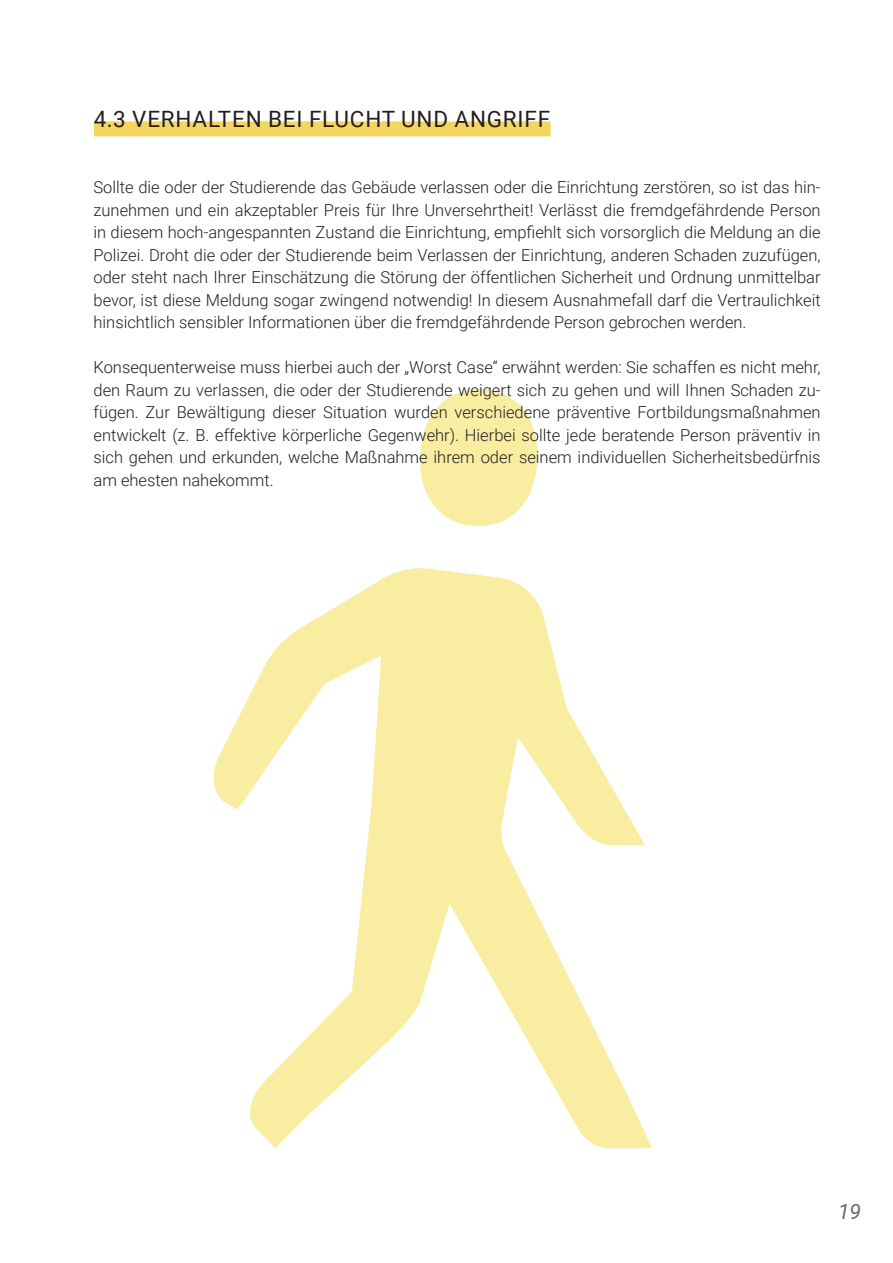
<style>
.page{position:relative;width:893px;height:1263px;background:#fff}
.page>*{position:absolute;margin:0;border:0;box-sizing:border-box;transform-origin:0 0}
.Überschrift{font:22.5px "Roboto";letter-spacing:.035em;color:#231f20}
.H1_-_Struktur{font:italic 21px "Roboto";color:#666b70}
.t1{font:300 16.5px/22.5px "Roboto";color:#231f20;text-align:justify}
</style>
<div class="page">
<svg style="left:420px;top:389px;width:118px;height:137px"></svg>
<svg style="left:213px;top:568px;width:439px;height:580px"></svg>
<div style="left:94px;top:121px;width:457px;height:15px;background:#f4d55d"></div>
<p class="Überschrift" style="left:94px;top:104px;width:458px">4.3 VERHALTEN BEI FLUCHT UND ANGRIFF</p>
<p class="t1" style="left:94px;top:175px;width:729px">Sollte die oder der Studierende das Gebäude verlassen oder die Einrichtung zerstören, so ist das hin&shy;zunehmen und ein akzeptabler Preis für Ihre Unversehrtheit! Verlässt die fremdgefährdende Person in diesem hoch-angespannten Zustand die Einrichtung, empfiehlt sich vorsorglich die Meldung an die Polizei. Droht die oder der Studierende beim Verlassen der Einrichtung, anderen Schaden zuzufügen, oder steht nach Ihrer Einschätzung die Störung der öffentlichen Sicherheit und Ordnung unmittelbar bevor, ist diese Meldung sogar zwingend notwendig! In diesem Ausnahmefall darf die Vertraulichkeit hinsichtlich sensibler Informationen über die fremdgefährdende Person gebrochen werden.</p>
<p class="t1" style="left:94px;top:355px;width:729px">Konsequenterweise muss hierbei auch der „Worst Case“ erwähnt werden: Sie schaffen es nicht mehr, den Raum zu verlassen, die oder der Studierende weigert sich zu gehen und will Ihnen Schaden zu&shy;fügen. Zur Bewältigung dieser Situation wurden verschiedene präventive Fortbildungsmaßnahmen entwickelt (z. B. effektive körperliche Gegenwehr). Hierbei sollte jede beratende Person präventiv in sich gehen und erkunden, welche Maßnahme ihrem oder seinem individuellen Sicherheitsbedürfnis am ehesten nahekommt.</p>
<p class="H1_-_Struktur" style="left:838px;top:1197px;width:25px">19</p>
</div>
